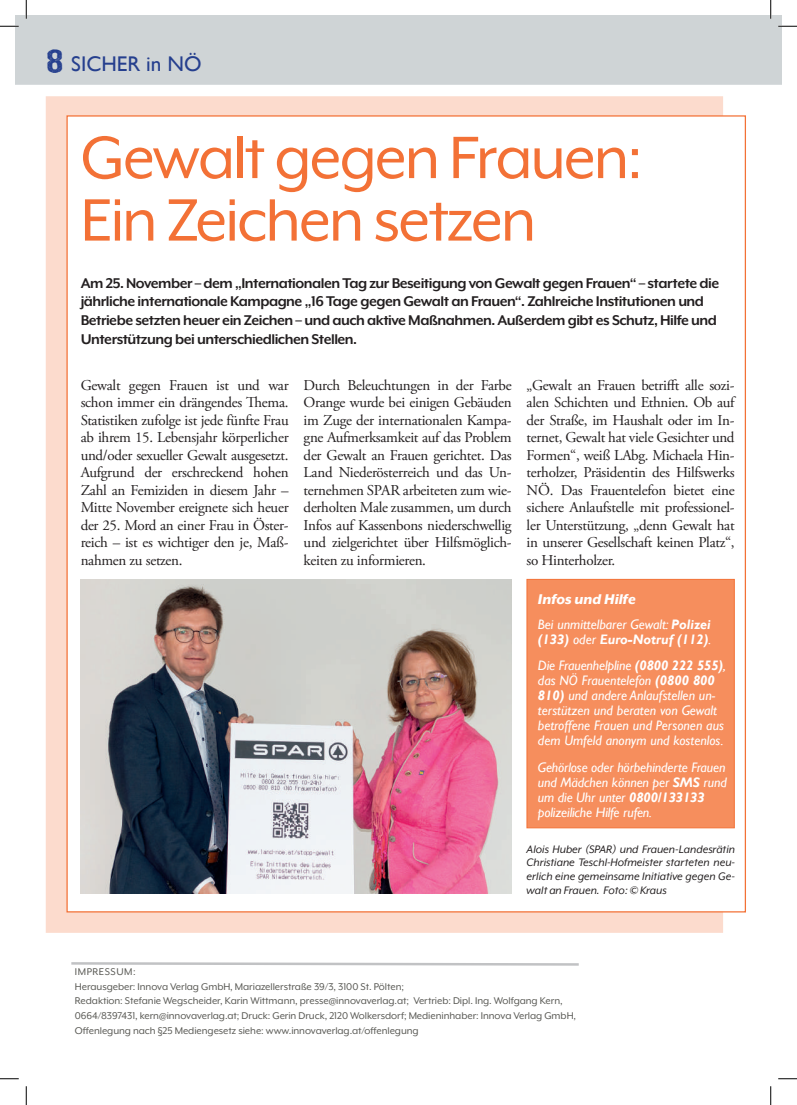
<style>
.page{position:relative;width:797px;height:1105px;background:#fff}
.page>*{position:absolute;margin:0;border:0;box-sizing:border-box;transform-origin:0 0}
.t1{font:68.75px/62.5px "Mr Eaves XL Mod OT";letter-spacing:-.03em;color:#f37136}
.t2{font:33.75px "ZEMBOOD";color:#253f8e;scale:1.29 1}
.t3{font:21.25px "Gill Sans";color:#253f8e}
.t4{font:700 16.25px/18.8px "Mr Eaves XL Mod OT";letter-spacing:-.03em;color:#231f20}
.t5{font:italic 800 16.25px "Mr Eaves XL Mod OT";color:#fff}
.t6{font:15px/17.5px "Adobe Garamond Pro";letter-spacing:-.02em;color:#231f20;text-align:justify}
.t7{font:italic 13.75px/15px "Gill Sans";color:#fff}
.t8{font:italic 12.5px/13.8px "Mr Eaves XL Mod OT";color:#231f20;text-align:justify}
.t9{font:11.25px/14.6px "Mr Eaves XL Mod OT";letter-spacing:-.005em;color:#5a5a55}
.s1{font-weight:700}
</style>
<div class="page">
<div style="left:16px;top:16px;width:765px;height:69px;background:#cfd4d6"></div>
<svg style="left:71px;top:962px;width:508px;height:4px"></svg>
<div style="left:46px;top:96px;width:677px;height:837px;background:#fcdbcd"></div>
<div style="left:66px;top:115px;width:680px;height:797px;background:#fff;border:1px solid #f37136"></div>
<img style="left:81px;top:579px;width:430px;height:314px">
<div style="left:526px;top:579px;width:209px;height:249px;background:#f68e5d"></div>
<svg style="left:0;top:25px;width:19px;height:2px"></svg>
<svg style="left:778px;top:25px;width:19px;height:2px"></svg>
<svg style="left:0;top:1078px;width:19px;height:1px"></svg>
<svg style="left:778px;top:1078px;width:19px;height:1px"></svg>
<svg style="left:25px;top:0;width:2px;height:19px"></svg>
<svg style="left:25px;top:1086px;width:2px;height:19px"></svg>
<svg style="left:770px;top:0;width:1px;height:19px"></svg>
<svg style="left:770px;top:1086px;width:1px;height:19px"></svg>
<h2 class="t2" style="left:48px;top:45px;width:15px">8</h2>
<h3 class="t3" style="left:71px;top:52px;width:132px">SICHER in NÖ</h3>
<h1 class="t1" style="left:81px;top:126px;width:563px">Gewalt gegen Frauen:<br>Ein Zeichen setzen</h1>
<p class="t4" style="left:81px;top:273px;width:640px">Am 25. November – dem „Internationalen Tag zur Beseitigung von Gewalt gegen Frauen“ – startete die jährliche internationale Kampagne „16 Tage gegen Gewalt an Frauen“. Zahlreiche Institutionen und Betriebe setzten heuer ein Zeichen – und auch aktive Maßnahmen. Außerdem gibt es Schutz, Hilfe und Unterstützung bei unterschiedlichen Stellen.</p>
<p class="t6" style="left:81px;top:377px;width:209px">Gewalt gegen Frauen ist und war schon immer ein drängendes Thema.<br>Statistiken zufolge ist jede fünfte Frau ab ihrem 15. Lebensjahr körperlicher und/oder sexueller Gewalt ausgesetzt.<br>Aufgrund der erschreckend hohen Zahl an Femiziden in diesem Jahr – Mitte November ereignete sich heuer der 25. Mord an einer Frau in Öster&shy;reich – ist es wichtiger den je, Maß&shy;nahmen zu setzen.</p>
<p class="t6" style="left:304px;top:377px;width:209px">Durch Beleuchtungen in der Farbe Orange wurde bei einigen Gebäuden im Zuge der internationalen Kampa&shy;gne Aufmerksamkeit auf das Problem der Gewalt an Frauen gerichtet. Das Land Niederösterreich und das Un&shy;ternehmen SPAR arbeiteten zum wie&shy;derholten Male zusammen, um durch Infos auf Kassenbons niederschwellig und zielgerichtet über Hilfsmöglich&shy;keiten zu informieren.</p>
<p class="t6" style="left:526px;top:377px;width:209px">„Gewalt an Frauen betrifft alle sozi&shy;alen Schichten und Ethnien. Ob auf der Straße, im Haushalt oder im In&shy;ternet, Gewalt hat viele Gesichter und Formen“, weiß LAbg. Michaela Hin&shy;terholzer, Präsidentin des Hilfswerks NÖ. Das Frauentelefon bietet eine sichere Anlaufstelle mit professionel&shy;ler Unterstützung, „denn Gewalt hat in unserer Gesellschaft keinen Platz“, so Hinterholzer.</p>
<p class="t5" style="left:538px;top:590px;width:99px">Infos und Hilfe</p>
<p class="t7" style="left:538px;top:617px;width:175px">Bei unmittelbarer Gewalt: <span class="s1">Polizei (133)</span> oder <span class="s1">Euro-Notruf (112)</span>.</p>
<p class="t7" style="left:538px;top:658px;width:189px">Die Frauenhelpline <span class="s1">(0800 222 555)</span>, das NÖ Frauentelefon <span class="s1">(0800 800<br>810)</span> und andere Anlaufstellen un&shy;terstützen und beraten von Gewalt betroffene Frauen und Personen aus dem Umfeld anonym und kostenlos.</p>
<p class="t7" style="left:538px;top:760px;width:190px">Gehörlose oder hörbehinderte Frauen und Mädchen können per <span class="s1">SMS</span> rund um die Uhr unter <span class="s1">0800/133133 </span>polizeiliche Hilfe rufen.</p>
<p class="t8" style="left:526px;top:842px;width:210px">Alois Huber (SPAR) und Frauen-Landesrätin Christiane Teschl-Hofmeister starteten neu&shy;erlich eine gemeinsame Initiative gegen Ge&shy;walt an Frauen. Foto: © Kraus</p>
<p class="t9" style="left:75px;top:964px;width:503px">IMPRESSUM:<br>Herausgeber: Innova Verlag GmbH, Mariazellerstraße 39/3, 3100 St. Pölten;<br>Redaktion: Stefanie Wegscheider, Karin Wittmann, presse@innovaverlag.at; Vertrieb: Dipl. Ing. Wolfgang Kern, 0664/8397431, kern@innovaverlag.at; Druck: Gerin Druck, 2120 Wolkersdorf; Medieninhaber: Innova Verlag GmbH, Offenlegung nach §25 Mediengesetz siehe: www.innovaverlag.at/offenlegung</p>
</div>
